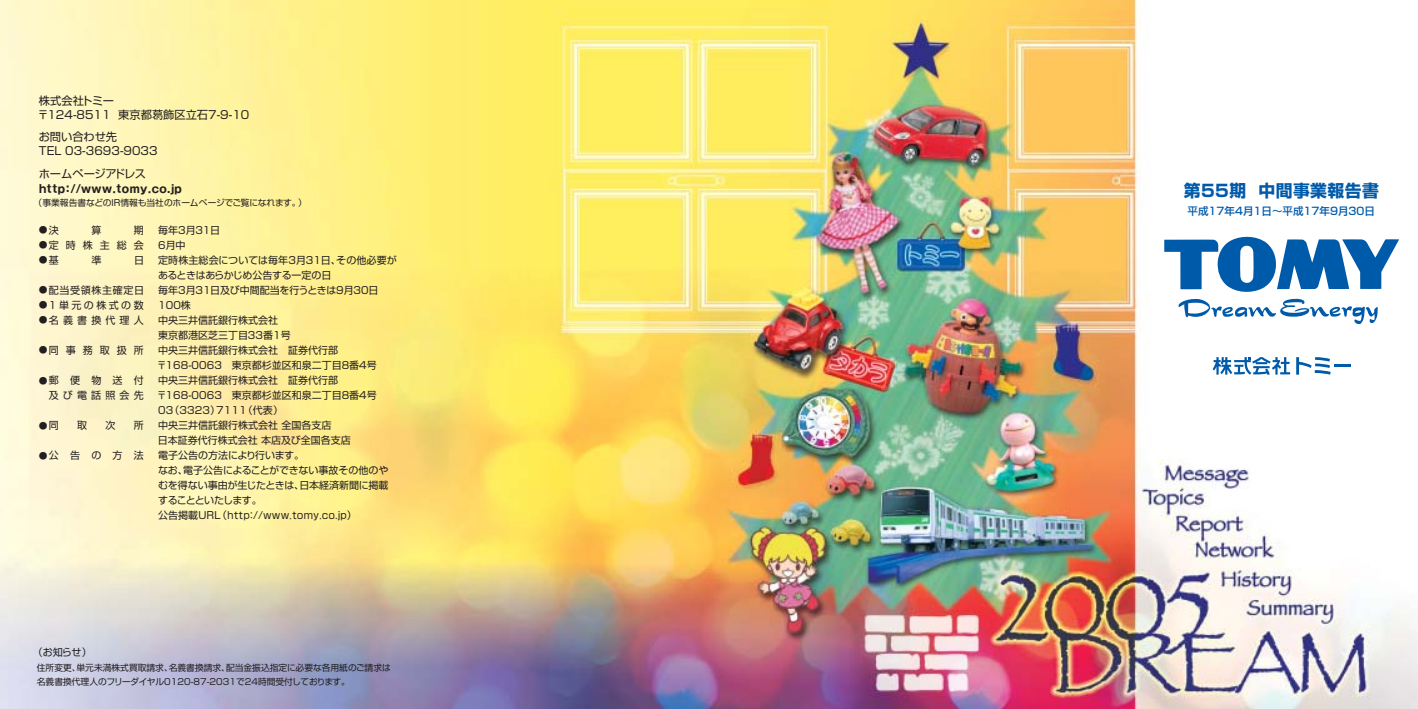
<style>
.page{position:relative;width:1418px;height:709px;background:#fff}
.page>*{position:absolute;margin:0;border:0;box-sizing:border-box;transform-origin:0 0}
.t1{font:700 16.75px "Shin Go";letter-spacing:.025em;color:#005aaa}
.t2{font:11.25px/13.8px "Shin Go";color:#231f20}
.t3{font:700 11.25px "Gothic MB101";letter-spacing:-.21em;color:#231f20;scale:.95 1}
.t4{font:11.25px "Shin Go";letter-spacing:-.03em;color:#231f20}
.t5{font:500 10.5px "Shin Go";color:#005aaa}
.t6{font:10px/15px "Shin Go";color:#231f20;text-align:justify}
.t7{font:10px/15px "Shin Go";letter-spacing:.42em;color:#231f20}
.t8{font:8.75px/15px "Shin Go";color:#231f20;text-align:justify}
</style>
<div class="page">
<img style="left:0;top:0;width:1418px;height:709px">
<svg style="left:1164px;top:235px;width:235px;height:89px"></svg>
<hr style="left:1333px;top:364px;width:17px;height:3px;background:#005aaa">
<svg style="left:1296px;top:357px;width:34px;height:18px"></svg>
<svg style="left:1212px;top:357px;width:78px;height:18px"></svg>
<svg style="left:152px;top:109px;width:11px;height:11px"></svg>
<p class="t2" style="left:38px;top:95px;width:213px">株式会社トミー　<br>〒124-8511 東京都　飾区立石7-9-10</p>
<p class="t2" style="left:39px;top:131px;width:120px">お問い合わせ先　<br>TEL 03-3693-9033</p>
<p class="t4" style="left:39px;top:169px;width:109px">ホームページアドレス</p>
<p class="t3" style="left:37px;top:184px;width:154px">ｈｔｔｐ：//ｗｗｗ．ｔｏｍｙ．ｃｏ.jp</p>
<p class="t8" style="left:34px;top:196px;width:275px">（事業報告書などのIR情報も当社のホームページでご覧になれます。）</p>
<p class="t6" style="left:49px;top:224px;width:11px">決</p>
<p class="t6" style="left:91px;top:224px;width:11px">算</p>
<p class="t6" style="left:49px;top:224px;width:96px;text-indent:85px">期定時株主総会基</p>
<p class="t8" style="left:39px;top:224px;width:10px">● ● ●</p>
<p class="t8" style="left:39px;top:284px;width:10px">● ● ●</p>
<p class="t8" style="left:39px;top:344px;width:10px">●</p>
<p class="t8" style="left:39px;top:374px;width:10px">●</p>
<p class="t8" style="left:39px;top:419px;width:10px">●</p>
<p class="t8" style="left:39px;top:449px;width:10px">●</p>
<p class="t6" style="left:92px;top:254px;width:11px">準</p>
<p class="t6" style="left:134px;top:254px;width:11px">日</p>
<p class="t6" style="left:49px;top:284px;width:97px">配当受領株主確定日1単元の株式の数名義書換代理人</p>
<p class="t6" style="left:49px;top:344px;width:96px">同事務取扱所</p>
<p class="t7" style="left:49px;top:374px;width:96px">郵便物送付及び電話照会先</p>
<p class="t6" style="left:49px;top:419px;width:11px">同</p>
<p class="t6" style="left:77px;top:419px;width:11px">取</p>
<p class="t6" style="left:105px;top:419px;width:11px">次</p>
<p class="t6" style="left:134px;top:419px;width:11px">所</p>
<p class="t6" style="left:49px;top:449px;width:96px">公告の方法</p>
<p class="t6" style="left:157px;top:224px;width:241px;text-align:left">毎年3月31日<br>6月中<br>定時株主総会については毎年3月31日、その他必要があるときはあらかじめ公告する一定の日<br>毎年3月31日及び中間配当を行うときは9月30日<br>100株<br>中央三井信託銀行株式会社<br>東京都港区芝三丁目33番1号<br>中央三井信託銀行株式会社　証券代行部〒168-0063　東京都杉並区和泉二丁目8番4号<br>中央三井信託銀行株式会社　証券代行部〒168-0063　東京都杉並区和泉二丁目8番4号<br>03（3323）7111（代表）<br>中央三井信託銀行株式会社 全国各支店<br>日本証券代行株式会社 本店及び全国各支店<br>電子公告の方法により行います。<br>なお、電子公告によることができない事故その他のやむを得ない事由が生じたときは、日本経済新聞に掲載することといたします。<br>公告掲載ＵＲＬ（ｈｔｔｐ：//ｗｗｗ．ｔｏｍｙ．ｃｏ.jp）</p>
<p class="t6" style="left:33px;top:646px;width:60px">（お知らせ）</p>
<p class="t8" style="left:37px;top:662px;width:355px;line-height:13.8px">住所変更、単元未満株式買取請求、名義書換請求、配当金振込指定に必要な各用紙のご請求は名義書換代理人のフリーダイヤル0120-87-2031で24時間受付しております。</p>
<h1 class="t1" style="left:1183px;top:185px;width:196px">第55期 中間事業報告書</h1>
<p class="t5" style="left:1187px;top:207px;width:189px">平成17年4月1日～平成17年9月30日</p>
</div>
